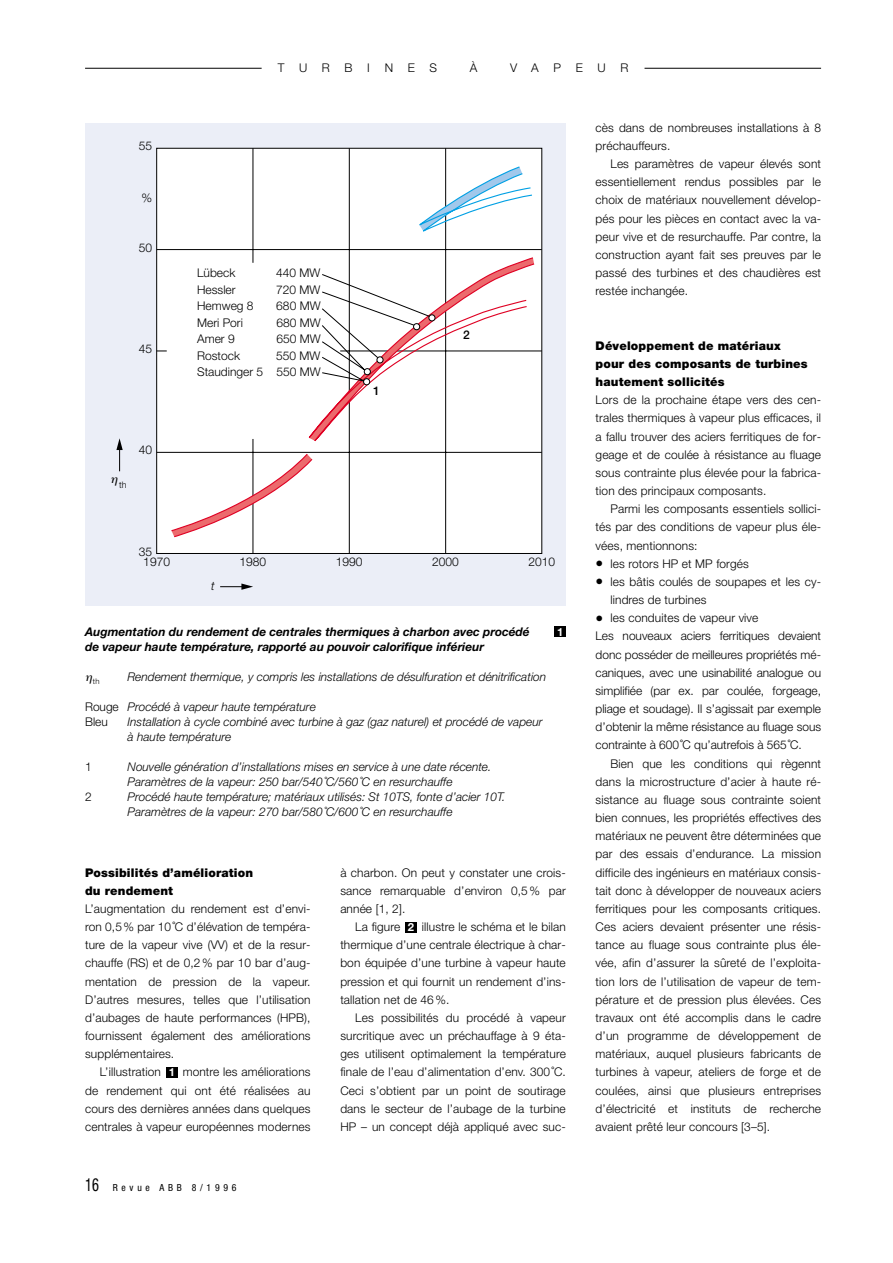
<style>
.page{position:relative;width:893px;height:1263px;background:#fff}
.page>*{position:absolute;margin:0;border:0;box-sizing:border-box;transform-origin:0 0}
.t1{font:300 12px/18.1px "Helvetica Neue";letter-spacing:.01em;color:#000;text-align:justify}
.t2{font:italic 300 12px/15px "Helvetica Neue";color:#000}
.t3{font:italic 700 12px/15px "Helvetica Neue";color:#000}
.t4{font:900 12px/18.1px "Helvetica Neue";letter-spacing:.015em;color:#000}
.t5{font:300 12px "Helvetica Neue";letter-spacing:1.225em;color:#000}
.t6{font:500 12px "Helvetica Neue";color:#000}
.t7{font:700 11.25px "Helvetica Neue";color:#fff}
.t8{font:condensed 9.75px "Helvetica Neue";letter-spacing:.385em;color:#000}
.t9{font:300 9px "Helvetica Neue";color:#000}
.t10{font:300 7.8px "Helvetica Neue";color:#000}
.s1{font-style:normal}
.s2{font-size:18px}
.s3{font-size:15.75px}
</style>
<div class="page">
<div style="left:166px;top:1067px;width:11px;height:11px;background:#000"></div>
<div style="left:405px;top:922px;width:11px;height:11px;background:#000"></div>
<div style="left:85px;top:123px;width:481px;height:483px;background:#ebeef7"></div>
<div style="left:157px;top:148px;width:385px;height:405px;background:#fff"></div>
<hr style="left:157px;top:249px;width:385px;height:1px;background:#000">
<hr style="left:340px;top:351px;width:202px;height:1px;background:#000">
<hr style="left:157px;top:452px;width:385px;height:1px;background:#000">
<hr style="left:253px;top:148px;width:1px;height:115px;background:#000">
<hr style="left:253px;top:439px;width:1px;height:114px;background:#000">
<hr style="left:349px;top:148px;width:1px;height:405px;background:#000">
<hr style="left:445px;top:148px;width:1px;height:405px;background:#000">
<svg style="left:419px;top:165px;width:113px;height:68px"></svg>
<svg style="left:308px;top:257px;width:227px;height:185px"></svg>
<svg style="left:171px;top:453px;width:142px;height:85px"></svg>
<svg style="left:116px;top:438px;width:7px;height:33px"></svg>
<svg style="left:220px;top:584px;width:33px;height:6px"></svg>
<div style="left:555px;top:626px;width:11px;height:11px;background:#000"></div>
<hr style="left:85px;top:68px;width:176px;height:1px;background:#000">
<hr style="left:644px;top:68px;width:177px;height:1px;background:#000">
<p class="t5" style="left:278px;top:64px;width:161px">TURBINES</p>
<p class="t1" style="left:470px;top:60px;width:9px">À</p>
<p class="t1" style="left:510px;top:60px;width:120px">VAPEUR</p>
<p class="t1" style="left:139px;top:138px;width:15px">55</p>
<p class="t1" style="left:142px;top:190px;width:12px">%</p>
<p class="t1" style="left:139px;top:239px;width:15px">50</p>
<p class="t1" style="left:139px;top:341px;width:15px">45</p>
<p class="t9" style="left:119px;top:481px;width:9px">th</p>
<p class="t1" style="left:139px;top:442px;width:15px">40</p>
<p class="t1" style="left:197px;top:265px;width:40px">Lübeck</p>
<p class="t1" style="left:276px;top:265px;width:46px">440 MW</p>
<p class="t1" style="left:197px;top:282px;width:40px">Hessler</p>
<p class="t1" style="left:276px;top:282px;width:46px">720 MW</p>
<p class="t1" style="left:197px;top:298px;width:58px">Hemweg 8</p>
<p class="t1" style="left:276px;top:298px;width:46px">680 MW</p>
<p class="t1" style="left:197px;top:315px;width:47px">Meri Pori</p>
<p class="t1" style="left:276px;top:315px;width:46px">680 MW</p>
<p class="t1" style="left:197px;top:331px;width:39px">Amer 9</p>
<p class="t1" style="left:276px;top:331px;width:46px">650 MW</p>
<p class="t1" style="left:197px;top:348px;width:44px">Rostock</p>
<p class="t1" style="left:197px;top:348px;width:125px;line-height:16.5px;text-align:right">550 MW<br>Staudinger 5 550 MW</p>
<p class="t6" style="left:373px;top:386px;width:8px">1</p>
<p class="t6" style="left:463px;top:331px;width:8px">2</p>
<p class="t1" style="left:143px;top:547px;width:28px;line-height:10.2px;text-indent:-4px">35<br>1970</p>
<p class="t1" style="left:239px;top:554px;width:28px">1980</p>
<p class="t1" style="left:336px;top:554px;width:28px">1990</p>
<p class="t1" style="left:432px;top:554px;width:28px">2000</p>
<p class="t1" style="left:528px;top:554px;width:28px">2010</p>
<p class="t2" style="left:211px;top:579px;width:5px">t</p>
<p class="t3" style="left:85px;top:626px;width:446px">Augmentation du rendement de centrales thermiques à charbon avec procédé de vapeur haute température, rapporté au pouvoir calorifique inférieur</p>
<p class="t10" style="left:93px;top:679px;width:8px">th</p>
<p class="t2" style="left:128px;top:671px;width:420px">Rendement thermique, y compris les installations de désulfuration et dénitrification</p>
<p class="t2" style="left:85px;top:701px;width:232px"><span class="s1">Rouge</span> Procédé à vapeur haute température<br><span class="s1">Bleu</span></p>
<p class="t2" style="left:128px;top:716px;width:416px">Installation à cycle combiné avec turbine à gaz (gaz naturel) et procédé de vapeur à haute température</p>
<p class="t1" style="left:85px;top:759px;width:8px">1</p>
<p class="t2" style="left:128px;top:761px;width:365px">Nouvelle génération d’installations mises en service à une date récente.<br>Paramètres de la vapeur: 250 bar/540˚C/560˚C en resurchauffe</p>
<p class="t1" style="left:85px;top:789px;width:8px">2</p>
<p class="t2" style="left:128px;top:791px;width:379px">Procédé haute température; matériaux utilisés: St 10TS, fonte d’acier 10T.<br>Paramètres de la vapeur: 270 bar/580˚C/600˚C en resurchauffe</p>
<p class="t7" style="left:557px;top:628px;width:8px">1</p>
<p class="t4" style="left:85px;top:864px;width:170px">Possibilités d’amélioration du rendement</p>
<p class="t1" style="left:85px;top:901px;width:227px">L’augmentation du rendement est d’envi-</p>
<p class="t1" style="left:85px;top:919px;width:227px">ron 0,5% par 10˚C d’élévation de tempéra-</p>
<p class="t1" style="left:85px;top:937px;width:227px">ture de la vapeur vive (VV) et de la resur-</p>
<p class="t1" style="left:85px;top:955px;width:227px">chauffe (RS) et de 0,2% par 10 bar d’aug-</p>
<p class="t1" style="left:85px;top:973px;width:227px">mentation de pression de la vapeur.</p>
<p class="t1" style="left:85px;top:992px;width:227px">D’autres mesures, telles que l’utilisation</p>
<p class="t1" style="left:85px;top:1010px;width:227px">d’aubages de haute performances (HPB),</p>
<p class="t1" style="left:85px;top:1028px;width:227px">fournissent également des améliorations</p>
<p class="t1" style="left:85px;top:1046px;width:91px">supplémentaires.</p>
<p class="t1" style="left:100px;top:1064px;width:63px">L’illustration</p>
<p class="t1" style="left:85px;top:1064px;width:227px;text-indent:98px">montre les améliorations de rendement qui ont été réalisées au cours des dernières années dans quelques centrales à vapeur européennes modernes</p>
<p class="t7" style="left:169px;top:1068px;width:8px">1</p>
<p class="t8" style="left:85px;top:1184px;width:153px"><span class="s2">16</span> Revue ABB 8/1996</p>
<p class="t1" style="left:340px;top:864px;width:227px">à charbon. On peut y constater une crois-</p>
<p class="t1" style="left:340px;top:883px;width:227px">sance remarquable d’environ 0,5% par</p>
<p class="t1" style="left:340px;top:901px;width:66px">année [1, 2].</p>
<p class="t1" style="left:355px;top:919px;width:47px">La figure</p>
<p class="t1" style="left:340px;top:919px;width:227px;text-indent:81px">illustre le schéma et le bilan thermique d’une centrale électrique à char&shy;bon équipée d’une turbine à vapeur haute pression et qui fournit un rendement d’ins&shy;tallation net de 46%.</p>
<p class="t1" style="left:340px;top:1010px;width:227px;text-indent:15px">Les possibilités du procédé à vapeur surcritique avec un préchauffage à 9 éta&shy;ges utilisent optimalement la température finale de l’eau d’alimentation d’env. 300˚C.<br>Ceci s’obtient par un point de soutirage dans le secteur de l’aubage de la turbine HP – un concept déjà appliqué avec suc-</p>
<p class="t7" style="left:408px;top:923px;width:8px">2</p>
<p class="t1" style="left:595px;top:120px;width:227px">cès dans de nombreuses installations à 8 préchauffeurs.</p>
<p class="t1" style="left:595px;top:156px;width:227px;text-indent:15px">Les paramètres de vapeur élevés sont essentiellement rendus possibles par le choix de matériaux nouvellement dévelop&shy;pés pour les pièces en contact avec la va&shy;peur vive et de resurchauffe. Par contre, la construction ayant fait ses preuves par le passé des turbines et des chaudières est restée inchangée.</p>
<p class="t4" style="left:595px;top:337px;width:213px">Développement de matériaux pour des composants de turbines hautement sollicités</p>
<p class="t1" style="left:595px;top:392px;width:227px">Lors de la prochaine étape vers des cen&shy;trales thermiques à vapeur plus efficaces, il a fallu trouver des aciers ferritiques de for&shy;geage et de coulée à résistance au fluage sous contrainte plus élevée pour la fabrica&shy;tion des principaux composants.</p>
<p class="t1" style="left:595px;top:501px;width:227px;text-indent:15px">Parmi les composants essentiels sollici&shy;tés par des conditions de vapeur plus éle&shy;vées, mentionnons:</p>
<p class="t1" style="left:595px;top:556px;width:155px"><span class="s3">•</span> les rotors HP et MP forgés</p>
<p class="t1" style="left:610px;top:574px;width:212px;text-indent:-15px"><span class="s3">•</span> les bâtis coulés de soupapes et les cy&shy;lindres de turbines</p>
<p class="t1" style="left:595px;top:610px;width:227px;text-align:left"><span class="s3">•</span> les conduites de vapeur vive<br>Les nouveaux aciers ferritiques devaient donc posséder de meilleures propriétés mé&shy;caniques, avec une usinabilité analogue ou simplifiée (par ex. par coulée, forgeage, pliage et soudage). Il s’agissait par exemple d’obtenir la même résistance au fluage sous contrainte à 600˚C qu’autrefois à 565˚C.</p>
<p class="t1" style="left:595px;top:755px;width:227px;text-indent:15px">Bien que les conditions qui règennt dans la microstructure d’acier à haute ré&shy;sistance au fluage sous contrainte soient bien connues, les propriétés effectives des matériaux ne peuvent être déterminées que par des essais d’endurance. La mission difficile des ingénieurs en matériaux consis&shy;tait donc à développer de nouveaux aciers ferritiques pour les composants critiques.<br>Ces aciers devaient présenter une résis&shy;tance au fluage sous contrainte plus éle&shy;vée, afin d’assurer la sûreté de l’exploita&shy;tion lors de l’utilisation de vapeur de tem&shy;pérature et de pression plus élevées. Ces travaux ont été accomplis dans le cadre d’un programme de développement de matériaux, auquel plusieurs fabricants de turbines à vapeur, ateliers de forge et de coulées, ainsi que plusieurs entreprises d’électricité et instituts de recherche avaient prêté leur concours [3–5].</p>
</div>
